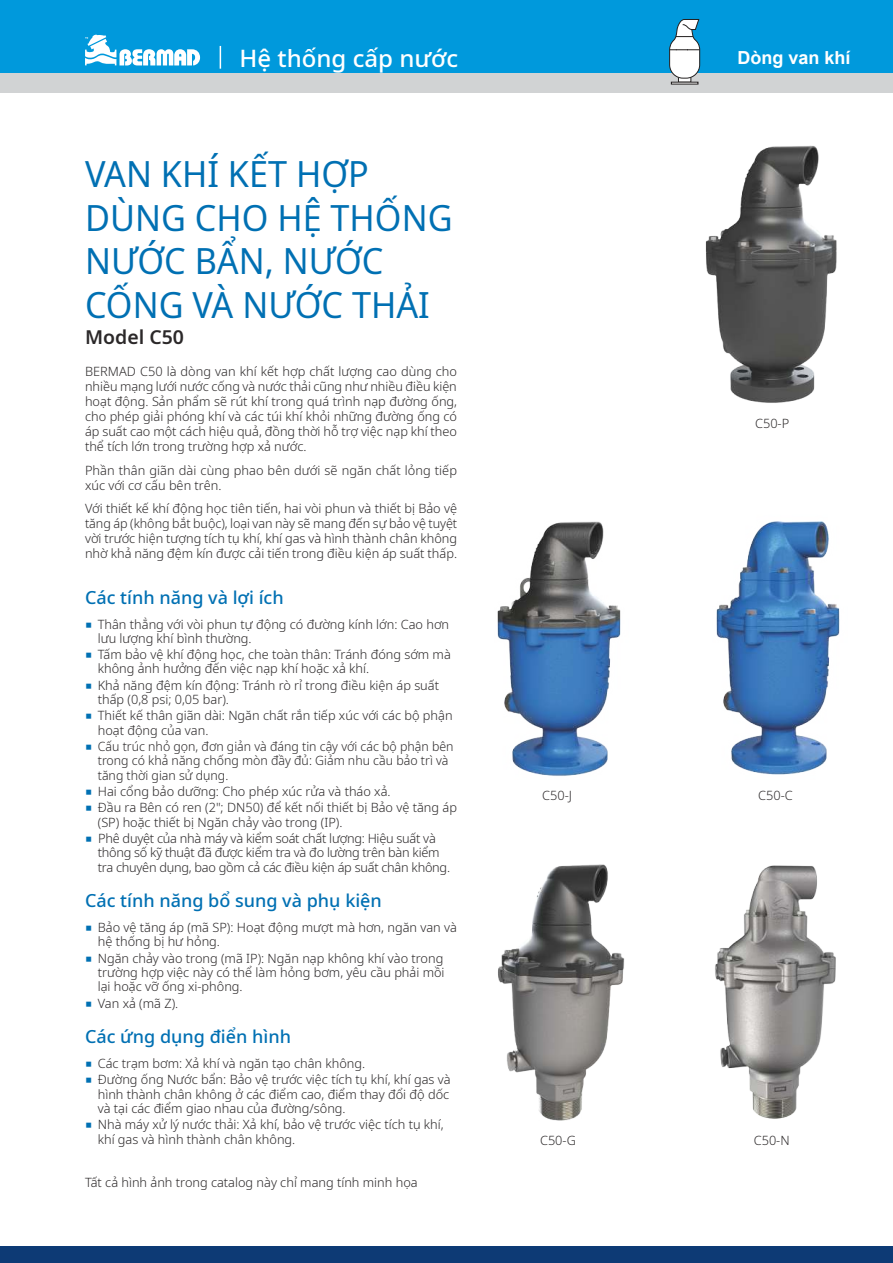
<style>
.page{position:relative;width:893px;height:1263px;background:#fff}
.page>*{position:absolute;margin:0;border:0;box-sizing:border-box;transform-origin:0 0}
.t1{font:36px/43.5px "Noto Sans";color:#0070b3;scale:.95 1}
.t2{font:500 24px "Noto Sans";color:#fff}
.t3{font:600 19.5px "Noto Sans";color:#2b2829}
.t4{font:500 18px "Noto Sans";color:#0070b3}
.t5{font:700 18px "Arial";color:#fff}
.t6{font:300 12.75px/14.2px "Noto Sans";color:#2b2829}
.t7{font:300 12.75px/16.4px "Noto Sans";letter-spacing:-.02em;color:#2b2829}
.s1{font-family:"Win Soft Pro";font-weight:500;font-size:19.2px;color:#0070b3}
</style>
<div class="page">
<div style="left:0;top:1247px;width:893px;height:16px;background:#0d3a75"></div>
<div style="left:0;top:0;width:893px;height:74px;background:#0099dc"></div>
<div style="left:0;top:74px;width:893px;height:19px;background:#d1d3d4"></div>
<svg style="left:220px;top:46px;width:1px;height:23px"></svg>
<svg style="left:85px;top:35px;width:115px;height:31px"></svg>
<svg style="left:678px;top:79px;width:13px;height:3px"></svg>
<svg style="left:669px;top:19px;width:31px;height:60px"></svg>
<img style="left:715px;top:865px;width:121px;height:254px">
<img style="left:716px;top:521px;width:124px;height:254px">
<img style="left:497px;top:521px;width:124px;height:255px">
<img style="left:705px;top:145px;width:132px;height:258px">
<img style="left:498px;top:864px;width:127px;height:256px">
<h2 class="t2" style="left:240px;top:42px;width:220px">Hệ thống cấp nước</h2>
<h1 class="t1" style="left:85px;top:153px;width:388px">VAN KHÍ KẾT HỢP<br>DÙNG CHO HỆ THỐNG<br>NƯỚC BẨN, NƯỚC<br>CỐNG VÀ NƯỚC THẢI</h1>
<h3 class="t3" style="left:85px;top:326px;width:100px">Model C50</h3>
<p class="t6" style="left:85px;top:364px;width:374px;line-height:15px;text-align:justify">BERMAD C50 là dòng van khí kết hợp chất lượng cao dùng cho nhiều mạng lưới nước cống và nước thải cũng như nhiều điều kiện hoạt động. Sản phẩm sẽ rút khí trong quá trình nạp đường ống, cho phép giải phóng khí và các túi khí khỏi những đường ống có áp suất cao một cách hiệu quả, đồng thời hỗ trợ việc nạp khí theo thể tích lớn trong trường hợp xả nước.</p>
<p class="t6" style="left:85px;top:463px;width:373px;line-height:15px">Phần thân giãn dài cùng phao bên dưới sẽ ngăn chất lỏng tiếp xúc với cơ cấu bên trên.</p>
<p class="t6" style="left:85px;top:502px;width:374px;line-height:15px;text-align:justify">Với thiết kế khí động học tiên tiến, hai vòi phun và thiết bị Bảo vệ tăng áp (không bắt buộc), loại van này sẽ mang đến sự bảo vệ tuyệt vời trước hiện tượng tích tụ khí, khí gas và hình thành chân không nhờ khả năng đệm kín được cải tiến trong điều kiện áp suất thấp.</p>
<h3 class="t4" style="left:85px;top:584px;width:200px">Các tính năng và lợi ích</h3>
<p class="t6" style="left:98px;top:617px;width:353px;text-indent:-13px"><span class="s1">ֺ</span> Thân thẳng với vòi phun tự động có đường kính lớn: Cao hơn lưu lượng khí bình thường.</p>
<p class="t6" style="left:98px;top:648px;width:355px;text-indent:-13px"><span class="s1">ֺ</span> Tấm bảo vệ khí động học, che toàn thân: Tránh đóng sớm mà không ảnh hưởng đến việc nạp khí hoặc xả khí.</p>
<p class="t6" style="left:98px;top:678px;width:343px;text-indent:-13px"><span class="s1">ֺ</span> Khả năng đệm kín động: Tránh rò rỉ trong điều kiện áp suất thấp (0,8 psi; 0,05 bar).</p>
<p class="t6" style="left:98px;top:709px;width:356px;text-indent:-13px"><span class="s1">ֺ</span> Thiết kế thân giãn dài: Ngăn chất rắn tiếp xúc với các bộ phận hoạt động của van.</p>
<p class="t6" style="left:98px;top:740px;width:357px;text-indent:-13px"><span class="s1">ֺ</span> Cấu trúc nhỏ gọn, đơn giản và đáng tin cậy với các bộ phận bên trong có khả năng chống mòn đầy đủ: Giảm nhu cầu bảo trì và tăng thời gian sử dụng.</p>
<p class="t6" style="left:85px;top:783px;width:373px;line-height:16.4px"><span class="s1">ֺ</span> Hai cổng bảo dưỡng: Cho phép xúc rửa và tháo xả.<br><span class="s1">ֺ</span> Đầu ra Bên có ren (2"; DN50) để kết nối thiết bị Bảo vệ tăng áp</p>
<p class="t7" style="left:85px;top:814px;width:352px;text-indent:13px">(SP) hoặc thiết bị Ngăn chảy vào trong (IP).<br><span class="s1">ֺ</span> Phê duyệt của nhà máy và kiểm soát chất lượng: Hiệu suất và</p>
<p class="t7" style="left:98px;top:846px;width:354px;line-height:14.2px">thông số kỹ thuật đã được kiểm tra và đo lường trên bàn kiểm tra chuyên dụng, bao gồm cả các điều kiện áp suất chân không.</p>
<h3 class="t4" style="left:85px;top:888px;width:298px">Các tính năng bổ sung và phụ kiện</h3>
<p class="t6" style="left:98px;top:920px;width:361px;text-indent:-13px"><span class="s1">ֺ</span> Bảo vệ tăng áp (mã SP): Hoạt động mượt mà hơn, ngăn van và hệ thống bị hư hỏng.</p>
<p class="t6" style="left:98px;top:951px;width:348px;text-align:justify;text-indent:-13px"><span class="s1">ֺ</span> Ngăn chảy vào trong (mã IP): Ngăn nạp không khí vào trong trường hợp việc này có thể làm hỏng bơm, yêu cầu phải mồi lại hoặc vỡ ống xi-phông.</p>
<p class="t6" style="left:85px;top:996px;width:95px"><span class="s1">ֺ</span> Van xả (mã Z).</p>
<h3 class="t4" style="left:85px;top:1024px;width:208px">Các ứng dụng điển hình</h3>
<p class="t6" style="left:85px;top:1055px;width:367px;line-height:16.4px"><span class="s1">ֺ</span> Các trạm bơm: Xả khí và ngăn tạo chân không.<br><span class="s1">ֺ</span> Đường ống Nước bẩn: Bảo vệ trước việc tích tụ khí, khí gas và</p>
<p class="t6" style="left:98px;top:1087px;width:353px">hình thành chân không ở các điểm cao, điểm thay đổi độ dốc và tại các điểm giao nhau của đường/sông.</p>
<p class="t6" style="left:98px;top:1118px;width:347px;text-indent:-13px"><span class="s1">ֺ</span> Nhà máy xử lý nước thải: Xả khí, bảo vệ trước việc tích tụ khí, khí gas và hình thành chân không.</p>
<p class="t6" style="left:85px;top:1176px;width:334px">Tất cả hình ảnh trong catalog này chỉ mang tính minh họa</p>
<h3 class="t5" style="left:737px;top:51px;width:115px">Dòng van khí</h3>
<p class="t6" style="left:755px;top:417px;width:36px">C50-P</p>
<p class="t6" style="left:542px;top:788px;width:31px">C50-J</p>
<p class="t6" style="left:758px;top:788px;width:36px">C50-C</p>
<p class="t6" style="left:540px;top:1134px;width:37px">C50-G</p>
<p class="t6" style="left:754px;top:1134px;width:37px">C50-N</p>
</div>
